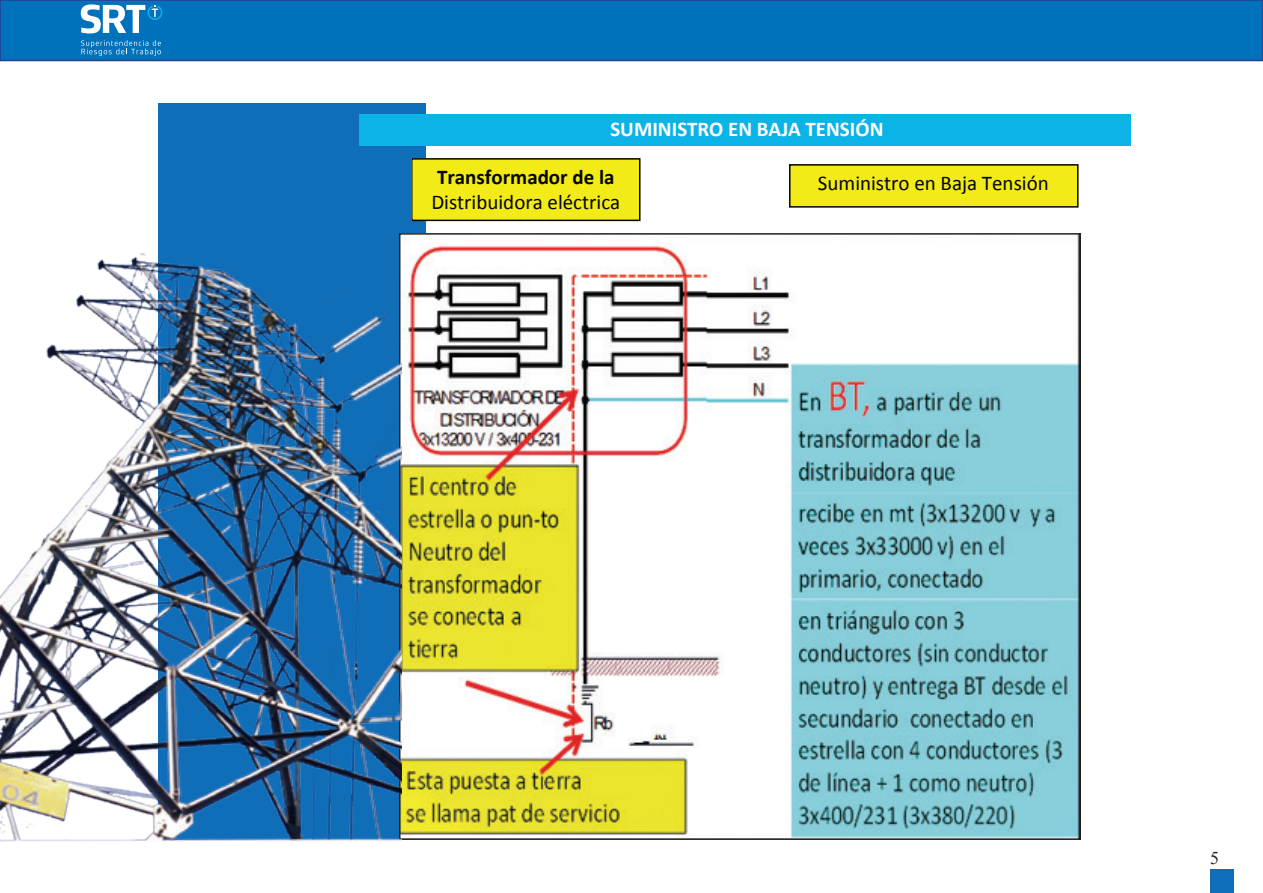
<style>
.page{position:relative;width:1263px;height:893px;background:#fff}
.page>*{position:absolute;margin:0;border:0;box-sizing:border-box;transform-origin:0 0}
.t1{font:21px "Calibri";color:#040503}
.t2{font:700 21px "Calibri";color:#fff}
.t3{font:700 21px "Calibri";color:#040503}
.t4{font:18px "Times New Roman";color:#231f20}
</style>
<div class="page">
<div style="left:1210px;top:869px;width:23px;height:24px;background:#106db7"></div>
<div style="left:0;top:0;width:1263px;height:61px;background:#0072bc;border:2px solid #253f8e"></div>
<svg style="left:81px;top:40px;width:80px;height:16px"></svg>
<svg style="left:81px;top:4px;width:81px;height:29px"></svg>
<div style="left:158px;top:103px;width:267px;height:736px;background:#106db7"></div>
<div style="left:360px;top:115px;width:771px;height:31px;background:#0cb3e7"></div>
<img style="left:402px;top:236px;width:676px;height:601px">
<svg style="left:412px;top:158px;width:228px;height:63px;background:#e5de15"></svg>
<div style="left:789px;top:164px;width:288px;height:42px;background:#f2eb17"></div>
<div style="left:789px;top:164px;width:289px;height:44px;border:2px solid #040503"></div>
<img style="left:0;top:233px;width:401px;height:609px">
<p class="t2" style="left:610px;top:115px;width:275px">SUMINISTRO EN BAJA TENSIÓN</p>
<p class="t3" style="left:437px;top:164px;width:179px">Transformador de la</p>
<p class="t1" style="left:431px;top:189px;width:190px">Distribuidora eléctrica</p>
<p class="t1" style="left:818px;top:170px;width:232px">Suministro en Baja Tensión</p>
<p class="t4" style="left:1210px;top:845px;width:10px">5</p>
</div>
